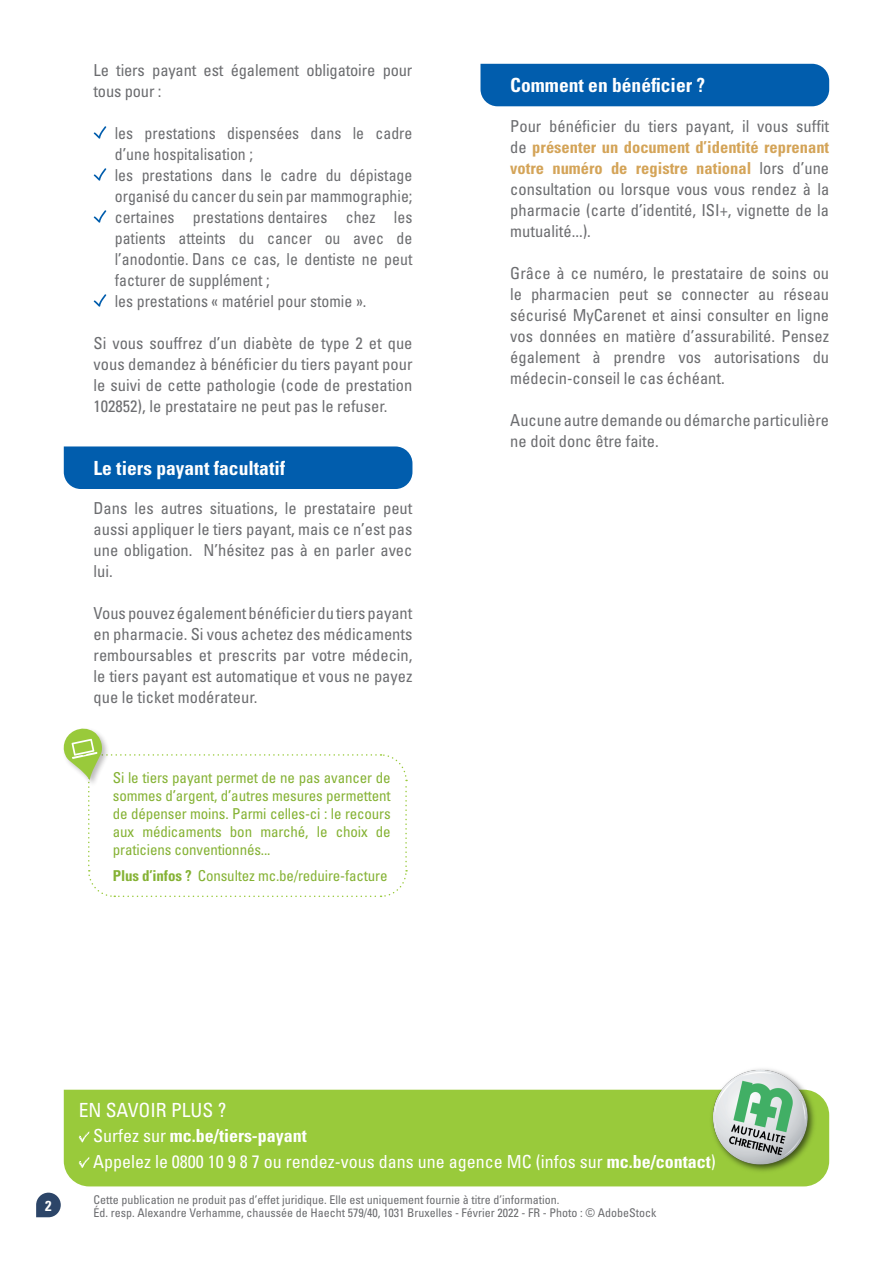
<style>
.page{position:relative;width:893px;height:1263px;background:#fff}
.page>*{position:absolute;margin:0;border:0;box-sizing:border-box;transform-origin:0 0}
.t1{font:700 condensed 19.5px "Univers LT Std";color:#fff}
.t2{font:condensed 19.5px "Univers LT Std";color:#fff}
.t3{font:condensed 18px/25.5px "Univers LT Std";color:#fff}
.t4{font:condensed 16.5px/21px "Univers LT Std";color:#6c6d70;text-align:justify}
.t5{font:condensed 16.5px/21px "Univers LT Std";color:#6c6d70;scale:.96 1}
.t6{font:condensed 15px/18px "Univers LT Std";letter-spacing:-.01em;color:#85b234;text-align:justify}
.t7{font:700 condensed 14.55px "Univers LT Std";color:#fff}
.t8{font:condensed 12px/13.5px "Univers LT Std";color:#6c6d70}
.s1{font-weight:700}
.s2{font-weight:700;color:#d4a458}
</style>
<div class="page">
<svg style="left:36px;top:1192px;width:25px;height:25px"></svg>
<div style="left:64px;top:1090px;width:765px;height:96px;background:#99ca3b"></div>
<svg style="left:79px;top:1131px;width:11px;height:11px"></svg>
<svg style="left:79px;top:1157px;width:11px;height:11px"></svg>
<img style="left:706px;top:1068px;width:112px;height:106px">
<svg style="left:94px;top:126px;width:12px;height:13px"></svg>
<svg style="left:94px;top:168px;width:12px;height:13px"></svg>
<svg style="left:94px;top:210px;width:12px;height:13px"></svg>
<svg style="left:94px;top:294px;width:12px;height:13px"></svg>
<div style="left:480px;top:64px;width:349px;height:42px;background:#015dad"></div>
<div style="left:64px;top:446px;width:348px;height:43px;background:#015dad"></div>
<svg style="left:63px;top:728px;width:345px;height:170px"></svg>
<p class="t4" style="left:94px;top:59px;width:320px">Le tiers payant est également obligatoire pour tous pour :</p>
<p class="t5" style="left:115px;top:122px;width:312px">les prestations dispensées dans le cadre d’une hospitalisation ;<br>les prestations dans le cadre du dépistage organisé du cancer du sein par mammographie; certaines prestations dentaires chez les patients atteints du cancer ou avec de l’anodontie. Dans ce cas, le dentiste ne peut facturer de supplément ;<br>les prestations « matériel pour stomie ».</p>
<p class="t4" style="left:94px;top:332px;width:320px">Si vous souffrez d’un diabète de type 2 et que vous demandez à bénéficier du tiers payant pour le suivi de cette pathologie (code de prestation 102852), le prestataire ne peut pas le refuser.</p>
<p class="t1" style="left:94px;top:456px;width:193px">Le tiers payant facultatif</p>
<p class="t4" style="left:94px;top:498px;width:320px">Dans les autres situations, le prestataire peut aussi appliquer le tiers payant, mais ce n’est pas une obligation. N’hésitez pas à en parler avec lui.</p>
<p class="t4" style="left:94px;top:603px;width:320px">Vous pouvez également bénéficier du tiers payant en pharmacie. Si vous achetez des médicaments remboursables et prescrits par votre médecin, le tiers payant est automatique et vous ne payez que le ticket modérateur.</p>
<p class="t6" style="left:113px;top:769px;width:279px">Si le tiers payant permet de ne pas avancer de sommes d’argent, d’autres mesures permettent de dépenser moins. Parmi celles-ci : le recours aux médicaments bon marché, le choix de praticiens conventionnés...</p>
<p class="t6" style="left:113px;top:866px;width:276px"><span class="s1">Plus d’infos ?</span> Consultez mc.be/reduire-facture</p>
<p class="t1" style="left:510px;top:73px;width:196px">Comment en bénéficier ?</p>
<p class="t4" style="left:510px;top:115px;width:320px">Pour bénéficier du tiers payant, il vous suffit de <span class="s2">présenter un document d’identité reprenant votre numéro de registre national</span> lors d’une consultation ou lorsque vous vous rendez à la pharmacie (carte d’identité, ISI+, vignette de la mutualité...).</p>
<p class="t4" style="left:510px;top:262px;width:320px">Grâce à ce numéro, le prestataire de soins ou le pharmacien peut se connecter au réseau sécurisé MyCarenet et ainsi consulter en ligne vos données en matière d’assurabilité. Pensez également à prendre vos autorisations du médecin-conseil le cas échéant.</p>
<p class="t4" style="left:510px;top:409px;width:320px">Aucune autre demande ou démarche particulière ne doit donc être faite.</p>
<p class="t2" style="left:79px;top:1098px;width:149px">EN SAVOIR PLUS ?</p>
<p class="t3" style="left:93px;top:1123px;width:624px">Surfez sur <span class="s1">mc.be/tiers-payant<br></span>Appelez le 0800 10 9 8 7 ou rendez-vous dans une agence MC (infos sur <span class="s1">mc.be/contact</span>)</p>
<p class="t7" style="left:45px;top:1196px;width:8px">2</p>
<p class="t8" style="left:94px;top:1192px;width:564px">Cette publication ne produit pas d’effet juridique. Elle est uniquement fournie à titre d’information.<br>Éd. resp. Alexandre Verhamme, chaussée de Haecht 579/40, 1031 Bruxelles - Février 2022 - FR - Photo : © AdobeStock</p>
</div>
